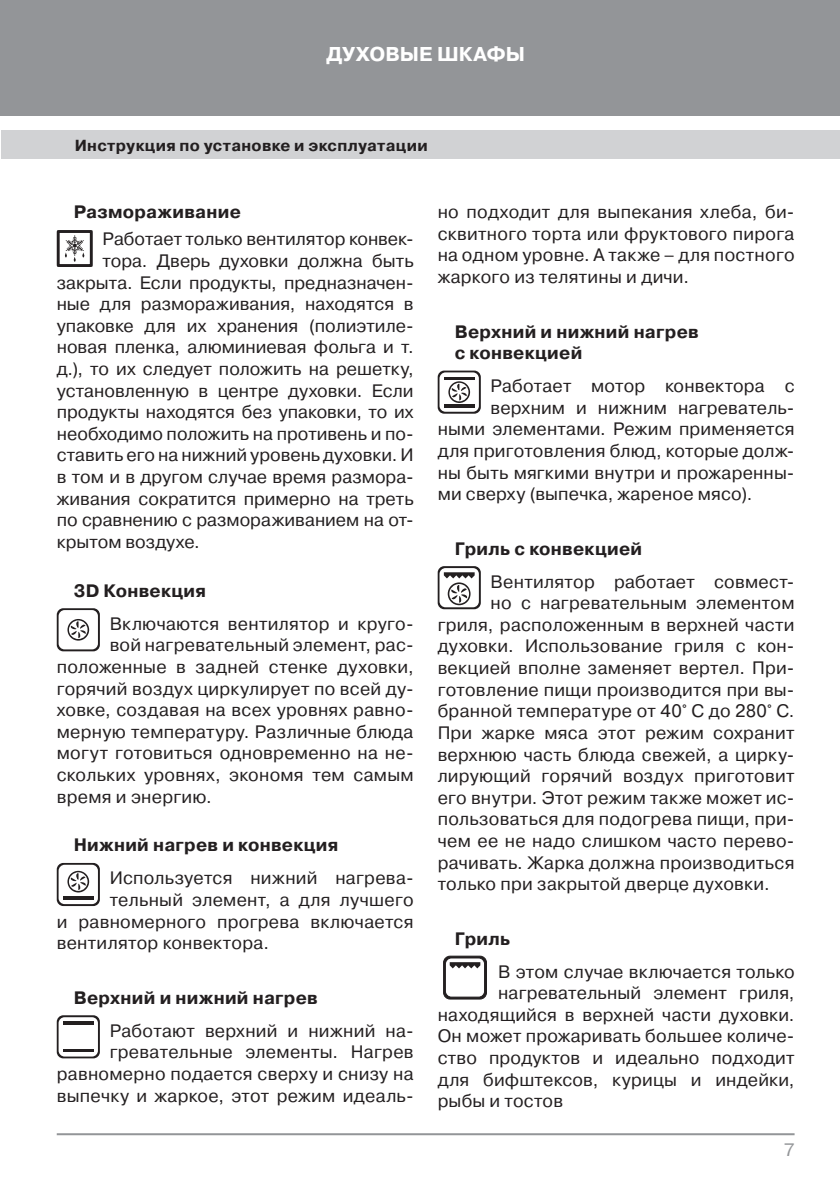
<style>
.page{position:relative;width:840px;height:1191px;background:#fff}
.page>*{position:absolute;margin:0;border:0;box-sizing:border-box;transform-origin:0 0}
.t1{font:700 20px "Pragmatica C";color:#fff}
.Drop_abzac{font:18px/21.6px "Pragmatica C";letter-spacing:.01em;color:#231f20;text-align:right}
.Based_text{font:700 18px/21.6px "Pragmatica C";letter-spacing:.015em;color:#231f20}
.Drop_abzac-2{font:700 18px "Pragmatica C";letter-spacing:.015em;color:#231f20}
.t2{font:18px "Pragmatica C";color:#939598}
.t3{font:700 16px "Pragmatica C";letter-spacing:.02em;color:#231f20}
</style>
<div class="page">
<div style="left:0;top:0;width:839px;height:116px;background:#939598"></div>
<div style="left:1px;top:130px;width:838px;height:29px;background:#d1d2d4"></div>
<hr style="left:57px;top:1133px;width:737px;height:2px;background:#939598">
<div style="left:57px;top:230px;width:36px;height:37px;border:3px solid #231f20"></div>
<svg style="left:65px;top:235px;width:19px;height:27px"></svg>
<svg style="left:57px;top:608px;width:43px;height:43px"></svg>
<svg style="left:57px;top:863px;width:43px;height:43px"></svg>
<svg style="left:57px;top:1015px;width:43px;height:43px"></svg>
<hr style="left:63px;top:1021px;width:31px;height:3px;background:#231f20">
<hr style="left:63px;top:1049px;width:31px;height:3px;background:#231f20">
<svg style="left:437px;top:370px;width:43px;height:44px"></svg>
<svg style="left:437px;top:566px;width:43px;height:43px"></svg>
<svg style="left:443px;top:956px;width:43px;height:43px"></svg>
<p class="t1" style="left:326px;top:43px;width:200px">ДУХОВЫЕ ШКАФЫ</p>
<p class="t3" style="left:75px;top:136px;width:354px">Инструкция по установке и эксплуатации</p>
<p class="Drop_abzac-2" style="left:74px;top:202px;width:169px">Размораживание</p>
<p class="Drop_abzac" style="left:102px;top:228px;width:312px">Работает только вентилятор конвек-</p>
<p class="Drop_abzac" style="left:102px;top:250px;width:312px">тора. Дверь духовки должна быть</p>
<p class="Drop_abzac" style="left:57px;top:272px;width:358px">закрыта. Если продукты, предназначен-</p>
<p class="Drop_abzac" style="left:57px;top:293px;width:358px">ные для размораживания, находятся в</p>
<p class="Drop_abzac" style="left:57px;top:315px;width:358px">упаковке для их хранения (полиэтиле-</p>
<p class="Drop_abzac" style="left:57px;top:336px;width:358px">новая пленка, алюминиевая фольга и т.</p>
<p class="Drop_abzac" style="left:57px;top:358px;width:358px">д.), то их следует положить на решетку,</p>
<p class="Drop_abzac" style="left:57px;top:380px;width:358px">установленную в центре духовки. Если</p>
<p class="Drop_abzac" style="left:57px;top:401px;width:358px">продукты находятся без упаковки, то их</p>
<p class="Drop_abzac" style="left:57px;top:423px;width:358px">необходимо положить на противень и по-</p>
<p class="Drop_abzac" style="left:57px;top:444px;width:358px">ставить его на нижний уровень духовки. И</p>
<p class="Drop_abzac" style="left:57px;top:466px;width:358px">в том и в другом случае время размора-</p>
<p class="Drop_abzac" style="left:57px;top:488px;width:358px">живания сократится примерно на треть</p>
<p class="Drop_abzac" style="left:57px;top:509px;width:358px">по сравнению с размораживанием на от-</p>
<p class="Drop_abzac" style="left:57px;top:531px;width:144px">крытом воздухе.</p>
<p class="Based_text" style="left:74px;top:580px;width:134px">3D Конвекция</p>
<p class="Drop_abzac" style="left:110px;top:613px;width:305px">Включаются вентилятор и круго-</p>
<p class="Drop_abzac" style="left:110px;top:634px;width:305px">вой нагревательный элемент, рас-</p>
<p class="Drop_abzac" style="left:57px;top:656px;width:358px">положенные в задней стенке духовки,</p>
<p class="Drop_abzac" style="left:57px;top:677px;width:358px">горячий воздух циркулирует по всей ду-</p>
<p class="Drop_abzac" style="left:57px;top:699px;width:358px">ховке, создавая на всех уровнях равно-</p>
<p class="Drop_abzac" style="left:57px;top:721px;width:358px">мерную температуру. Различные блюда</p>
<p class="Drop_abzac" style="left:57px;top:742px;width:358px">могут готовиться одновременно на не-</p>
<p class="Drop_abzac" style="left:57px;top:764px;width:358px">скольких уровнях, экономя тем самым</p>
<p class="Drop_abzac" style="left:57px;top:785px;width:156px">время и энергию.</p>
<p class="Based_text" style="left:74px;top:834px;width:266px">Нижний нагрев и конвекция</p>
<p class="Drop_abzac" style="left:110px;top:867px;width:305px">Используется нижний нагрева-</p>
<p class="Drop_abzac" style="left:110px;top:889px;width:305px">тельный элемент, а для лучшего</p>
<p class="Drop_abzac" style="left:57px;top:910px;width:358px">и равномерного прогрева включается</p>
<p class="Drop_abzac" style="left:57px;top:932px;width:214px">вентилятор конвектора.</p>
<p class="Based_text" style="left:74px;top:987px;width:245px">Верхний и нижний нагрев</p>
<p class="Drop_abzac" style="left:57px;top:1020px;width:358px">Работают верхний и нижний на&shy;гревательные элементы. Нагрев равномерно подается сверху и снизу на выпечку и жаркое, этот режим идеаль-</p>
<p class="Drop_abzac" style="left:437px;top:201px;width:358px;text-align:justify">но подходит для выпекания хлеба, би&shy;сквитного торта или фруктового пирога на одном уровне. А также – для постного жаркого из телятины и дичи.</p>
<p class="Based_text" style="left:454px;top:321px;width:245px">Верхний и нижний нагрев с конвекцией</p>
<p class="Drop_abzac" style="left:490px;top:375px;width:305px">Работает мотор конвектора с</p>
<p class="Drop_abzac" style="left:490px;top:397px;width:305px">верхним и нижним нагреватель-</p>
<p class="Drop_abzac" style="left:437px;top:418px;width:358px">ными элементами. Режим применяется</p>
<p class="Drop_abzac" style="left:437px;top:440px;width:358px">для приготовления блюд, которые долж-</p>
<p class="Drop_abzac" style="left:437px;top:461px;width:358px">ны быть мягкими внутри и прожаренны-</p>
<p class="Drop_abzac" style="left:437px;top:483px;width:316px">ми сверху (выпечка, жареное мясо).</p>
<p class="Based_text" style="left:454px;top:538px;width:189px">Гриль с конвекцией</p>
<p class="Drop_abzac" style="left:490px;top:571px;width:305px">Вентилятор работает совмест-</p>
<p class="Drop_abzac" style="left:490px;top:592px;width:305px">но с нагревательным элементом</p>
<p class="Drop_abzac" style="left:437px;top:614px;width:358px">гриля, расположенным в верхней части</p>
<p class="Drop_abzac" style="left:437px;top:635px;width:358px">духовки. Использование гриля с кон-</p>
<p class="Drop_abzac" style="left:437px;top:657px;width:358px">векцией вполне заменяет вертел. При-</p>
<p class="Drop_abzac" style="left:437px;top:679px;width:358px">готовление пищи производится при вы-</p>
<p class="Drop_abzac" style="left:437px;top:700px;width:358px">бранной температуре от 40° С до 280° С.</p>
<p class="Drop_abzac" style="left:437px;top:722px;width:358px">При жарке мяса этот режим сохранит</p>
<p class="Drop_abzac" style="left:437px;top:743px;width:358px">верхнюю часть блюда свежей, а цирку-</p>
<p class="Drop_abzac" style="left:437px;top:765px;width:358px">лирующий горячий воздух приготовит</p>
<p class="Drop_abzac" style="left:437px;top:787px;width:358px">его внутри. Этот режим также может ис-</p>
<p class="Drop_abzac" style="left:437px;top:808px;width:358px">пользоваться для подогрева пищи, при-</p>
<p class="Drop_abzac" style="left:437px;top:830px;width:358px">чем ее не надо слишком часто перево-</p>
<p class="Drop_abzac" style="left:437px;top:851px;width:358px">рачивать. Жарка должна производиться</p>
<p class="Drop_abzac" style="left:437px;top:873px;width:333px">только при закрытой дверце духовки.</p>
<p class="Based_text" style="left:454px;top:928px;width:57px">Гриль</p>
<p class="Drop_abzac" style="left:498px;top:960px;width:298px">В этом случае включается только</p>
<p class="Drop_abzac" style="left:498px;top:982px;width:298px">нагревательный элемент гриля,</p>
<p class="Drop_abzac" style="left:437px;top:1004px;width:358px">находящийся в верхней части духовки.</p>
<p class="Drop_abzac" style="left:437px;top:1025px;width:358px">Он может прожаривать большее количе-</p>
<p class="Drop_abzac" style="left:437px;top:1047px;width:358px">ство продуктов и идеально подходит</p>
<p class="Drop_abzac" style="left:437px;top:1068px;width:358px">для бифштексов, курицы и индейки,</p>
<p class="Drop_abzac" style="left:437px;top:1090px;width:127px">рыбы и тостов</p>
<p class="t2" style="left:783px;top:1139px;width:12px">7</p>
</div>
